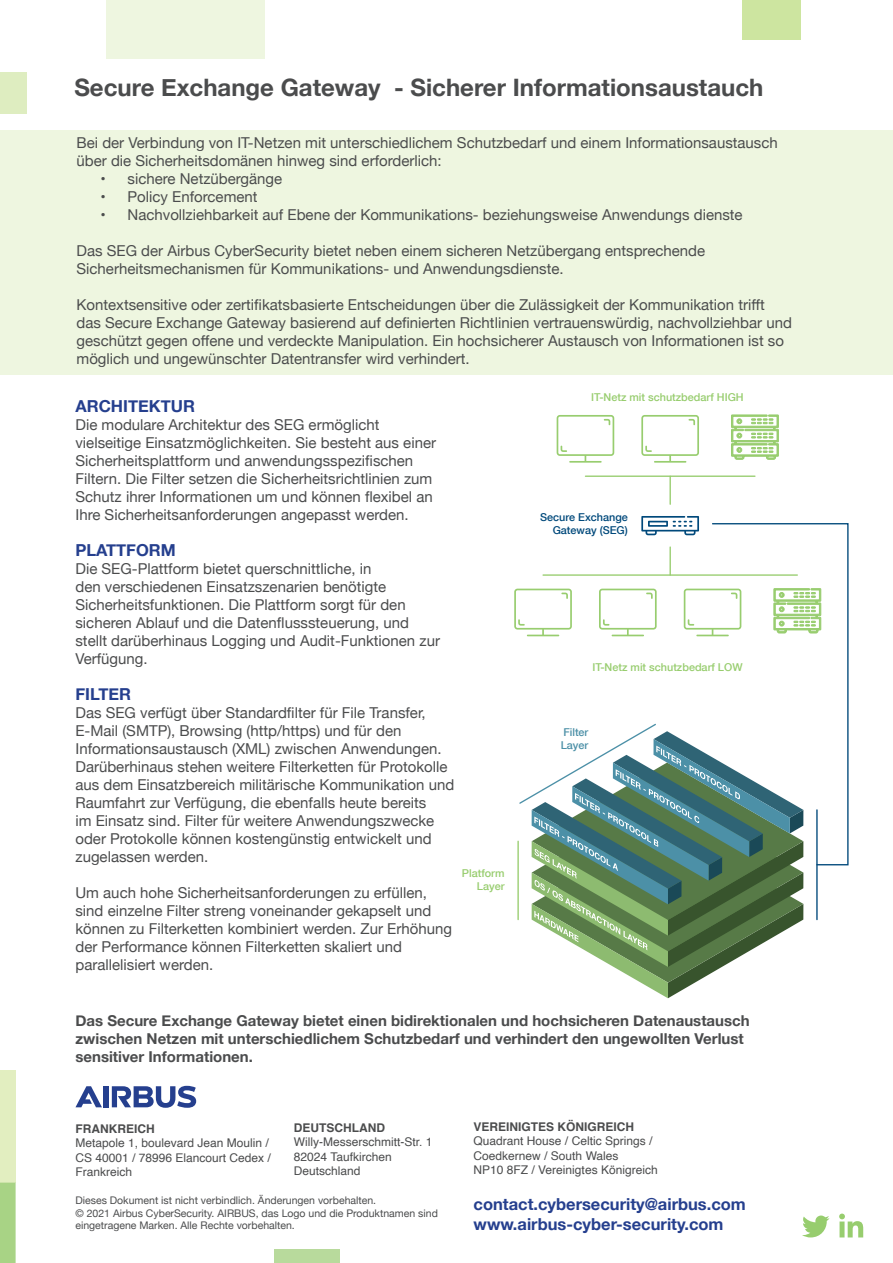
<style>
.page{position:relative;width:893px;height:1263px;background:#fff}
.page>*{position:absolute;margin:0;border:0;box-sizing:border-box;transform-origin:0 0}
.t1{font:700 24px "Helvetica Neue";color:#4b4c4d}
.t2{font:700 16.5px "Helvetica Neue";color:#253f8e}
.t3{font:15px/18px "Helvetica Neue";color:#4b4c4d}
.t4{font:700 15px/18px "Helvetica Neue";color:#4b4c4d}
.t5{font:12px/14.4px "Helvetica";color:#4b4c4d}
.t6{font:700 12px "Helvetica";color:#4b4c4d}
.t7{font:500 10.8px/13px "Helvetica Neue LT Com";color:#98cd6f;text-align:right}
.t8{font:500 10.8px/13px "Helvetica Neue LT Com";color:#00497b;text-align:right}
.t9{font:500 10.8px/13px "Helvetica Neue LT Com";color:#4c90a7}
.t10{font:10.5px/12.6px "Helvetica Neue";color:#4b4c4d}
.s1{font-weight:700}
</style>
<div class="page">
<div style="left:0;top:130px;width:893px;height:244px;background:#eef6e0"></div>
<div style="left:0;top:72px;width:26px;height:41px;background:#deedc0"></div>
<div style="left:106px;top:0;width:159px;height:58px;background:#eef6e0"></div>
<div style="left:742px;top:0;width:59px;height:40px;background:#cde5a0"></div>
<div style="left:103px;top:1086px;width:5px;height:21px;background:#253f8e"></div>
<svg style="left:75px;top:1086px;width:27px;height:21px"></svg>
<svg style="left:112px;top:1086px;width:84px;height:22px"></svg>
<div style="left:0;top:1070px;width:15px;height:112px;background:#e2eec0"></div>
<svg style="left:0;top:1182px;width:16px;height:81px"></svg>
<div style="left:274px;top:1250px;width:66px;height:13px;background:#b8da9c"></div>
<svg style="left:802px;top:1215px;width:27px;height:22px"></svg>
<svg style="left:839px;top:1213px;width:24px;height:24px"></svg>
<svg style="left:557px;top:415px;width:57px;height:48px"></svg>
<svg style="left:641px;top:415px;width:58px;height:48px"></svg>
<svg style="left:731px;top:415px;width:48px;height:45px"></svg>
<svg style="left:514px;top:589px;width:58px;height:47px"></svg>
<svg style="left:599px;top:589px;width:58px;height:47px"></svg>
<svg style="left:684px;top:589px;width:27px;height:47px"></svg>
<hr style="left:669px;top:476px;width:2px;height:28px;background:#98cd6f">
<hr style="left:585px;top:475px;width:170px;height:2px;background:#98cd6f">
<hr style="left:669px;top:547px;width:2px;height:28px;background:#98cd6f">
<hr style="left:543px;top:574px;width:254px;height:2px;background:#98cd6f">
<svg style="left:711px;top:523px;width:138px;height:343px"></svg>
<svg style="left:641px;top:516px;width:58px;height:19px"></svg>
<hr style="left:816px;top:810px;width:2px;height:109px;background:#00497b">
<hr style="left:517px;top:841px;width:2px;height:78px;background:#98cd6f">
<svg style="left:518px;top:723px;width:285px;height:275px"></svg>
<p class="t1" style="left:74px;top:69px;width:690px">Secure Exchange Gateway - Sicherer Informationsaustauch</p>
<p class="t3" style="left:77px;top:135px;width:703px">Bei der Verbindung von IT-Netzen mit unterschiedlichem Schutzbedarf und einem Informationsaustausch über die Sicherheitsdomänen hinweg sind erforderlich:</p>
<p class="t3" style="left:101px;top:171px;width:183px">• sichere Netzübergänge</p>
<p class="t3" style="left:101px;top:189px;width:159px">• Policy Enforcement</p>
<p class="t3" style="left:101px;top:207px;width:644px">• Nachvollziehbarkeit auf Ebene der Kommunikations- beziehungsweise Anwendungs dienste</p>
<p class="t3" style="left:77px;top:243px;width:630px">Das SEG der Airbus CyberSecurity bietet neben einem sicheren Netzübergang entsprechende<br>Sicherheitsmechanismen für Kommunikations- und Anwendungsdienste.</p>
<p class="t3" style="left:77px;top:297px;width:717px">Kontextsensitive oder zertifikatsbasierte Entscheidungen über die Zulässigkeit der Kommunikation trifft das Secure Exchange Gateway basierend auf definierten Richtlinien vertrauenswürdig, nachvollziehbar und geschützt gegen offene und verdeckte Manipulation. Ein hochsicherer Austausch von Informationen ist so möglich und ungewünschter Datentransfer wird verhindert.</p>
<p class="t2" style="left:75px;top:393px;width:121px">ARCHITEKTUR</p>
<p class="t3" style="left:75px;top:416px;width:362px">Die modulare Architektur des SEG ermöglicht vielseitige Einsatzmöglichkeiten. Sie besteht aus einer Sicherheitsplattform und anwendungsspezifischen Filtern. Die Filter setzen die Sicherheitsrichtlinien zum Schutz ihrer Informationen um und können flexibel an Ihre Sicherheitsanforderungen angepasst werden.</p>
<p class="t2" style="left:75px;top:537px;width:102px">PLATTFORM</p>
<p class="t3" style="left:75px;top:560px;width:366px">Die SEG-Plattform bietet querschnittliche, in<br>den verschiedenen Einsatzszenarien benötigte Sicherheitsfunktionen. Die Plattform sorgt für den sicheren Ablauf und die Datenflusssteuerung, und stellt darüberhinaus Logging und Audit-Funktionen zur Verfügung.</p>
<p class="t2" style="left:75px;top:681px;width:57px">FILTER</p>
<p class="t3" style="left:75px;top:704px;width:380px">Das SEG verfügt über Standardfilter für File Transfer, E-Mail (SMTP), Browsing (http/https) und für den Informationsaustausch (XML) zwischen Anwendungen.<br>Darüberhinaus stehen weitere Filterketten für Protokolle aus dem Einsatzbereich militärische Kommunikation und Raumfahrt zur Verfügung, die ebenfalls heute bereits<br>im Einsatz sind. Filter für weitere Anwendungszwecke oder Protokolle können kostengünstig entwickelt und zugelassen werden.</p>
<p class="t3" style="left:75px;top:884px;width:378px">Um auch hohe Sicherheitsanforderungen zu erfüllen, sind einzelne Filter streng voneinander gekapselt und können zu Filterketten kombiniert werden. Zur Erhöhung der Performance können Filterketten skaliert und parallelisiert werden.</p>
<p class="t7" style="left:591px;top:391px;width:154px">IT-Netz mit schutzbedarf HIGH</p>
<p class="t8" style="left:540px;top:511px;width:89px">Secure Exchange<br>Gateway (SEG)</p>
<p class="t7" style="left:592px;top:660px;width:152px">IT-Netz mit schutzbedarf LOW</p>
<p class="t9" style="left:561px;top:726px;width:29px">Filter<br>Layer</p>
<p class="t7" style="left:462px;top:867px;width:44px">Platform<br>Layer</p>
<p class="t4" style="left:75px;top:1012px;width:676px">Das Secure Exchange Gateway bietet einen bidirektionalen und hochsicheren Datenaustausch zwischen Netzen mit unterschiedlichem Schutzbedarf und verhindert den ungewollten Verlust sensitiver Informationen.</p>
<p class="t6" style="left:75px;top:1119px;width:81px">FRANKREICH</p>
<p class="t5" style="left:75px;top:1136px;width:195px">Metapole 1, boulevard Jean Moulin /</p>
<p class="t5" style="left:75px;top:1150px;width:197px">CS 40001 / 78996 Elancourt Cedex /</p>
<p class="t5" style="left:75px;top:1165px;width:58px">Frankreich</p>
<p class="t5" style="left:294px;top:1121px;width:140px"><span class="s1">DEUTSCHLAND<br></span>Willy-Messerschmitt-Str. 1</p>
<p class="t5" style="left:294px;top:1150px;width:99px">82024 Taufkirchen<br>Deutschland</p>
<p class="t10" style="left:75px;top:1195px;width:364px">Dieses Dokument ist nicht verbindlich. Änderungen vorbehalten.<br>© 2021 Airbus CyberSecurity. AIRBUS, das Logo und die Produktnamen sind eingetragene Marken. Alle Rechte vorbehalten.</p>
<p class="t6" style="left:474px;top:1117px;width:162px">VEREINIGTES KÖNIGREICH</p>
<p class="t5" style="left:474px;top:1134px;width:186px">Quadrant House / Celtic Springs /<br>Coedkernew / South Wales<br>NP10 8FZ / Vereinigtes Königreich</p>
<p class="t2" style="left:474px;top:1191px;width:274px">contact.cybersecurity@airbus.com</p>
<p class="t2" style="left:474px;top:1211px;width:251px">www.airbus-cyber-security.com</p>
</div>
